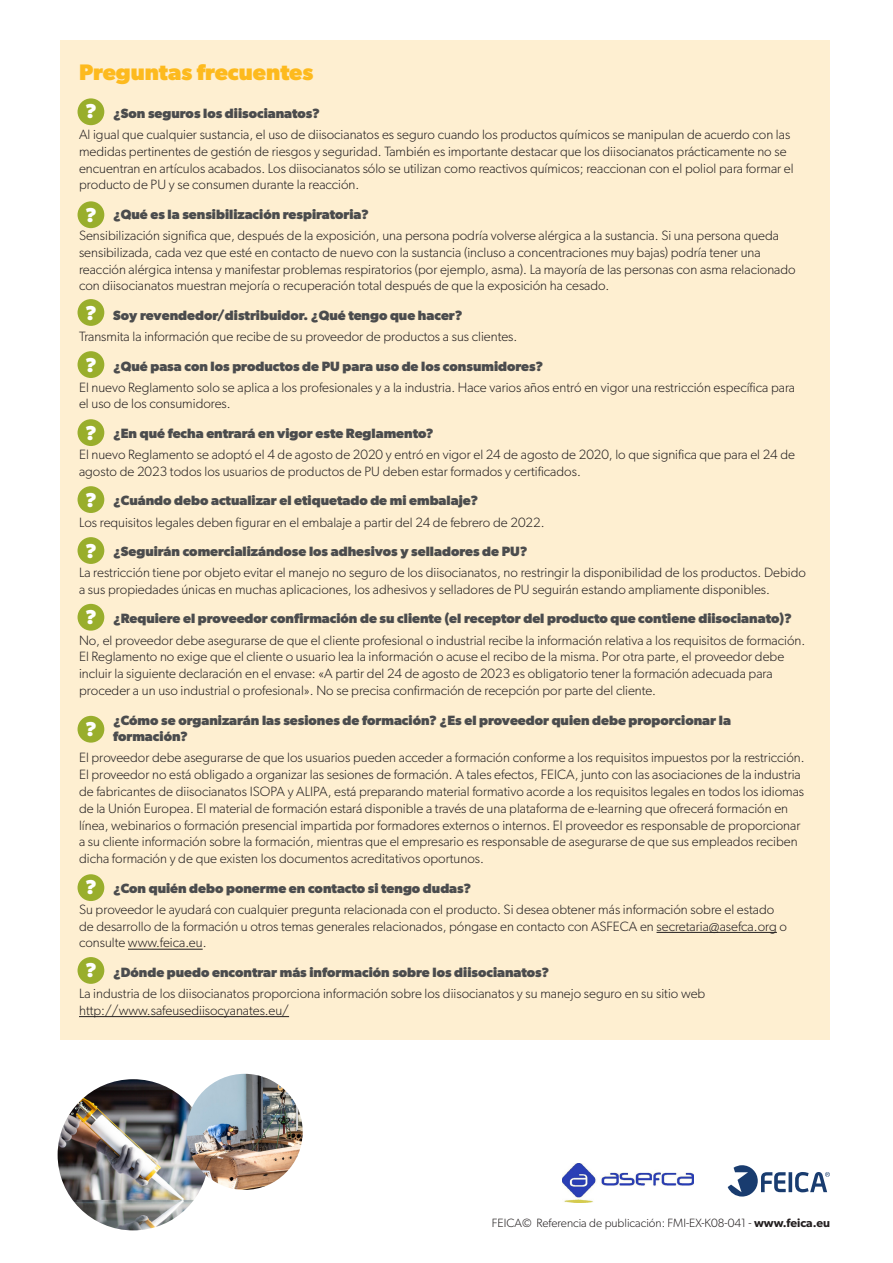
<style>
.page{position:relative;width:893px;height:1263px;background:#fff}
.page>*{position:absolute;margin:0;border:0;box-sizing:border-box;transform-origin:0 0}
.t1{font:700 22.5px "Gibson";color:#fdba1e}
.t2{font:700 20.25px "Gibson";color:#fff}
.t3{font:300 13.5px/16.8px "Gibson";color:#231f20}
.t4{font:700 13.5px/16.8px "Gibson";color:#4b4c4d}
.t5{font:300 12px "Gibson";color:#231f20}
.s1{font-weight:600}
</style>
<div class="page">
<div style="left:60px;top:41px;width:770px;height:999px;background:#feefd1"></div>
<hr style="left:656px;top:932px;width:121px;height:1px;background:#231f20">
<hr style="left:128px;top:949px;width:75px;height:1px;background:#231f20">
<hr style="left:79px;top:1016px;width:210px;height:1px;background:#231f20">
<img style="left:58px;top:1079px;width:151px;height:151px;border-radius:76px">
<div style="left:78px;top:98px;width:26px;height:27px;background:#99ae2c;border-radius:50%"></div>
<div style="left:78px;top:201px;width:26px;height:27px;background:#99ae2c;border-radius:50%"></div>
<div style="left:78px;top:299px;width:26px;height:27px;background:#99ae2c;border-radius:50%"></div>
<div style="left:78px;top:419px;width:26px;height:27px;background:#99ae2c;border-radius:50%"></div>
<div style="left:78px;top:351px;width:26px;height:27px;background:#99ae2c;border-radius:50%"></div>
<div style="left:78px;top:486px;width:26px;height:27px;background:#99ae2c;border-radius:50%"></div>
<div style="left:78px;top:537px;width:26px;height:27px;background:#99ae2c;border-radius:50%"></div>
<div style="left:78px;top:604px;width:26px;height:27px;background:#99ae2c;border-radius:50%"></div>
<div style="left:78px;top:716px;width:26px;height:27px;background:#99ae2c;border-radius:50%"></div>
<div style="left:78px;top:874px;width:26px;height:27px;background:#99ae2c;border-radius:50%"></div>
<div style="left:78px;top:957px;width:26px;height:27px;background:#99ae2c;border-radius:50%"></div>
<img style="left:187px;top:1074px;width:116px;height:116px;border-radius:58px">
<img style="left:562px;top:1164px;width:131px;height:38px">
<svg style="left:728px;top:1165px;width:102px;height:31px"></svg>
<p class="t1" style="left:79px;top:59px;width:236px">Preguntas frecuentes</p>
<p class="t4" style="left:113px;top:105px;width:208px">¿Son seguros los diisocianatos?</p>
<p class="t3" style="left:79px;top:126px;width:716px">Al igual que cualquier sustancia, el uso de diisocianatos es seguro cuando los productos químicos se manipulan de acuerdo con las medidas pertinentes de gestión de riesgos y seguridad. También es importante destacar que los diisocianatos prácticamente no se encuentran en artículos acabados. Los diisocianatos sólo se utilizan como reactivos químicos; reaccionan con el poliol para formar el producto de PU y se consumen durante la reacción.</p>
<p class="t4" style="left:113px;top:206px;width:257px">¿Qué es la sensibilización respiratoria?</p>
<p class="t3" style="left:79px;top:227px;width:718px">Sensibilización significa que, después de la exposición, una persona podría volverse alérgica a la sustancia. Si una persona queda sensibilizada, cada vez que esté en contacto de nuevo con la sustancia (incluso a concentraciones muy bajas) podría tener una reacción alérgica intensa y manifestar problemas respiratorios (por ejemplo, asma). La mayoría de las personas con asma relacionado con diisocianatos muestran mejoría o recuperación total después de que la exposición ha cesado.</p>
<p class="t4" style="left:113px;top:307px;width:351px">Soy revendedor/distribuidor. ¿Qué tengo que hacer?</p>
<p class="t3" style="left:79px;top:328px;width:440px">Transmita la información que recibe de su proveedor de productos a sus clientes.</p>
<p class="t4" style="left:113px;top:357px;width:432px">¿Qué pasa con los productos de PU para uso de los consumidores?</p>
<p class="t3" style="left:79px;top:378px;width:717px">El nuevo Reglamento solo se aplica a los profesionales y a la industria. Hace varios años entró en vigor una restricción específica para el uso de los consumidores.</p>
<p class="t4" style="left:113px;top:425px;width:322px">¿En qué fecha entrará en vigor este Reglamento?</p>
<p class="t3" style="left:79px;top:446px;width:717px">El nuevo Reglamento se adoptó el 4 de agosto de 2020 y entró en vigor el 24 de agosto de 2020, lo que significa que para el 24 de agosto de 2023 todos los usuarios de productos de PU deben estar formados y certificados.</p>
<p class="t4" style="left:113px;top:492px;width:367px">¿Cuándo debo actualizar el etiquetado de mi embalaje?</p>
<p class="t3" style="left:79px;top:513px;width:467px">Los requisitos legales deben figurar en el embalaje a partir del 24 de febrero de 2022.</p>
<p class="t4" style="left:113px;top:543px;width:416px">¿Seguirán comercializándose los adhesivos y selladores de PU?</p>
<p class="t3" style="left:79px;top:564px;width:728px">La restricción tiene por objeto evitar el manejo no seguro de los diisocianatos, no restringir la disponibilidad de los productos. Debido a sus propiedades únicas en muchas aplicaciones, los adhesivos y selladores de PU seguirán estando ampliamente disponibles.</p>
<p class="t4" style="left:113px;top:610px;width:680px">¿Requiere el proveedor confirmación de su cliente (el receptor del producto que contiene diisocianato)?</p>
<p class="t3" style="left:79px;top:631px;width:728px">No, el proveedor debe asegurarse de que el cliente profesional o industrial recibe la información relativa a los requisitos de formación.<br>El Reglamento no exige que el cliente o usuario lea la información o acuse el recibo de la misma. Por otra parte, el proveedor debe incluir la siguiente declaración en el envase: «A partir del 24 de agosto de 2023 es obligatorio tener la formación adecuada para proceder a un uso industrial o profesional». No se precisa confirmación de recepción por parte del cliente.</p>
<p class="t4" style="left:113px;top:711px;width:619px">¿Cómo se organizarán las sesiones de formación? ¿Es el proveedor quien debe proporcionar la formación?</p>
<p class="t3" style="left:79px;top:749px;width:727px">El proveedor debe asegurarse de que los usuarios pueden acceder a formación conforme a los requisitos impuestos por la restricción.<br>El proveedor no está obligado a organizar las sesiones de formación. A tales efectos, FEICA, junto con las asociaciones de la industria de fabricantes de diisocianatos ISOPA y ALIPA, está preparando material formativo acorde a los requisitos legales en todos los idiomas de la Unión Europea. El material de formación estará disponible a través de una plataforma de e-learning que ofrecerá formación en línea, webinarios o formación presencial impartida por formadores externos o internos. El proveedor es responsable de proporcionar a su cliente información sobre la formación, mientras que el empresario es responsable de asegurarse de que sus empleados reciben dicha formación y de que existen los documentos acreditativos oportunos.</p>
<p class="t4" style="left:113px;top:879px;width:360px">¿Con quién debo ponerme en contacto si tengo dudas?</p>
<p class="t3" style="left:79px;top:900px;width:709px">Su proveedor le ayudará con cualquier pregunta relacionada con el producto. Si desea obtener más información sobre el estado de desarrollo de la formación u otros temas generales relacionados, póngase en contacto con ASFECA en secretaria@asefca.org o consulte www.feica.eu.</p>
<p class="t4" style="left:113px;top:963px;width:438px">¿Dónde puedo encontrar más información sobre los diisocianatos?</p>
<p class="t3" style="left:79px;top:985px;width:628px">La industria de los diisocianatos proporciona información sobre los diisocianatos y su manejo seguro en su sitio web http://www.safeusediisocyanates.eu/</p>
<p class="t2" style="left:85px;top:99px;width:13px">?</p>
<p class="t2" style="left:85px;top:203px;width:13px">?</p>
<p class="t2" style="left:85px;top:301px;width:13px">?</p>
<p class="t2" style="left:85px;top:353px;width:13px">?</p>
<p class="t2" style="left:85px;top:421px;width:13px">?</p>
<p class="t2" style="left:85px;top:488px;width:13px">?</p>
<p class="t2" style="left:85px;top:539px;width:13px">?</p>
<p class="t2" style="left:85px;top:605px;width:13px">?</p>
<p class="t2" style="left:85px;top:717px;width:13px">?</p>
<p class="t2" style="left:85px;top:875px;width:13px">?</p>
<p class="t2" style="left:85px;top:958px;width:13px">?</p>
<p class="t5" style="left:492px;top:1215px;width:340px">FEICA© Referencia de publicación: FMI-EX-K08-041 - <span class="s1">www.feica.eu</span></p>
</div>
